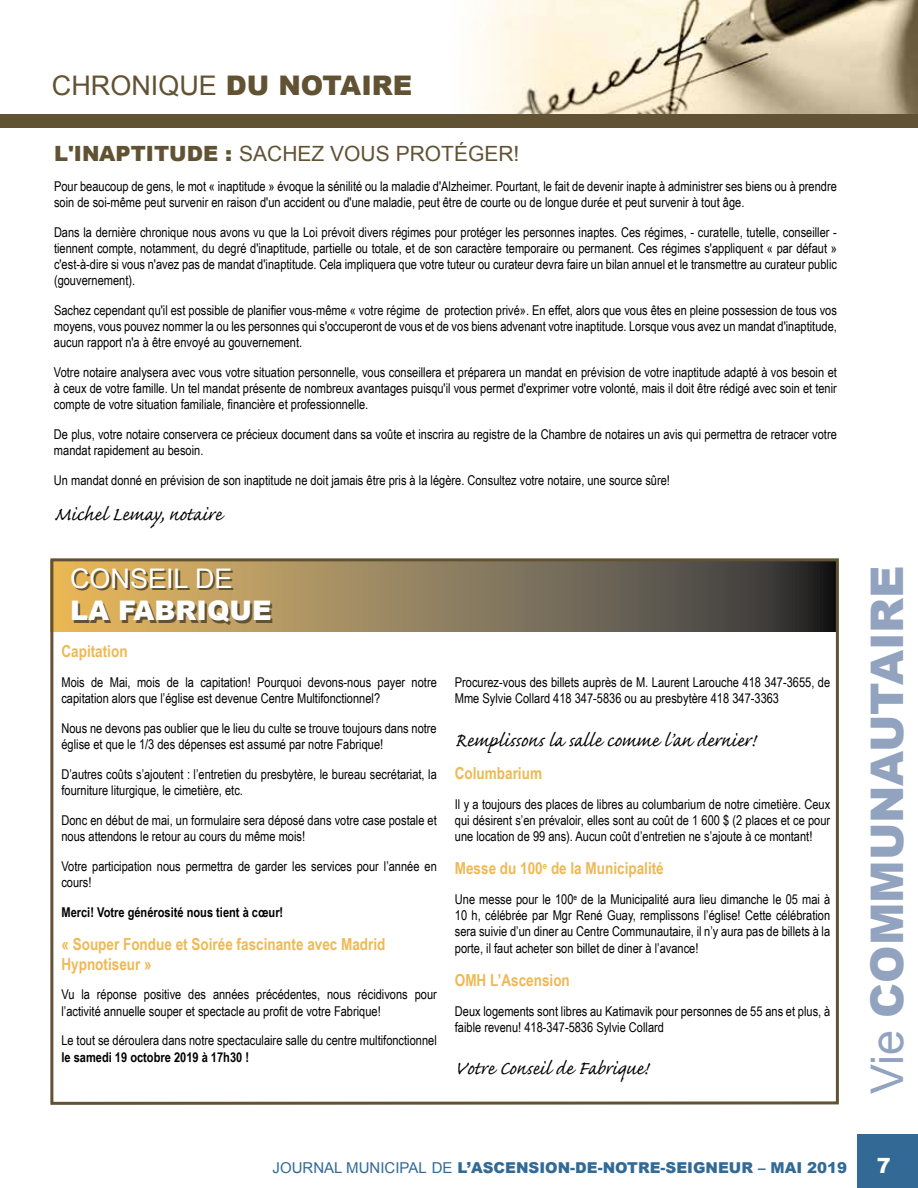
<style>
.page{position:relative;width:918px;height:1188px;background:#fff}
.page>*{position:absolute;margin:0;border:0;box-sizing:border-box;transform-origin:0 0}
.t1{font:900 45px "Arial";color:#92a3bf}
.t2{font:27px "Arial";color:#615233}
.t3{font:900 27px "Arial";color:#fff}
.t4{font:27px "Arial";color:#fff}
.t5{font:24px "Caflisch Script";color:#000}
.t6{font:21px "Arial";color:#615233}
.t7{font:900 21px "Arial";color:#fff}
.t8{font:700 16.5px/19.8px "Arial Narrow";color:#eeb954}
.t9{font:900 15px "Arial";color:#326a95}
.t10{font:13.5px/16.2px "Arial Narrow";color:#000}
.t11{font:700 13.5px "Arial Narrow";color:#000}
.s1{font-weight:900}
.s2{font-weight:400}
</style>
<div class="page">
<img style="left:452px;top:0;width:466px;height:115px">
<div style="left:0;top:115px;width:918px;height:13px;background:#615233"></div>
<svg style="left:54px;top:562px;width:781px;height:70px;background:#8d7a56"></svg>
<div style="left:50px;top:558px;width:789px;height:547px;border:3px solid #615233"></div>
<div style="left:858px;top:1134px;width:60px;height:54px;background:#326a95"></div>
<h2 class="t2" style="left:52px;top:68px;width:362px">CHRONIQUE <span class="s1">DU NOTAIRE</span></h2>
<h3 class="t6" style="left:54px;top:140px;width:467px"><span class="s1">L'INAPTITUDE :</span> SACHEZ VOUS PROTÉGER!</h3>
<p class="t10" style="left:54px;top:177px;width:784px">Pour beaucoup de gens, le mot « inaptitude » évoque la sénilité ou la maladie d'Alzheimer. Pourtant, le fait de devenir inapte à administrer ses biens ou à prendre soin de soi-même peut survenir en raison d'un accident ou d'une maladie, peut être de courte ou de longue durée et peut survenir à tout âge.</p>
<p class="t10" style="left:54px;top:223px;width:784px;text-align:justify">Dans la dernière chronique nous avons vu que la Loi prévoit divers régimes pour protéger les personnes inaptes. Ces régimes, - curatelle, tutelle, conseiller - tiennent compte, notamment, du degré d'inaptitude, partielle ou totale, et de son caractère temporaire ou permanent. Ces régimes s'appliquent « par défaut » c'est-à-dire si vous n'avez pas de mandat d'inaptitude. Cela impliquera que votre tuteur ou curateur devra faire un bilan annuel et le transmettre au curateur public (gouvernement).</p>
<p class="t10" style="left:54px;top:301px;width:785px;text-align:justify">Sachez cependant qu'il est possible de planifier vous-même « votre régime de protection privé». En effet, alors que vous êtes en pleine possession de tous vos moyens, vous pouvez nommer la ou les personnes qui s'occuperont de vous et de vos biens advenant votre inaptitude. Lorsque vous avez un mandat d'inaptitude, aucun rapport n'a à être envoyé au gouvernement.</p>
<p class="t10" style="left:54px;top:364px;width:784px;text-align:justify">Votre notaire analysera avec vous votre situation personnelle, vous conseillera et préparera un mandat en prévision de votre inaptitude adapté à vos besoin et à ceux de votre famille. Un tel mandat présente de nombreux avantages puisqu'il vous permet d'exprimer votre volonté, mais il doit être rédigé avec soin et tenir compte de votre situation familiale, financière et professionnelle.</p>
<p class="t10" style="left:54px;top:426px;width:784px">De plus, votre notaire conservera ce précieux document dans sa voûte et inscrira au registre de la Chambre de notaires un avis qui permettra de retracer votre mandat rapidement au besoin.</p>
<p class="t10" style="left:54px;top:472px;width:617px">Un mandat donné en prévision de son inaptitude ne doit jamais être pris à la légère. Consultez votre notaire, une source sûre!</p>
<h3 class="t5" style="left:54px;top:502px;width:169px">Michel Lemay, notaire</h3>
<h2 class="t4" style="left:70px;top:561px;width:164px">CONSEIL DE</h2>
<h2 class="t3" style="left:70px;top:591px;width:203px">LA FABRIQUE</h2>
<p class="t8" style="left:61px;top:641px;width:68px">Capitation</p>
<p class="t10" style="left:61px;top:674px;width:377px">Mois de Mai, mois de la capitation! Pourquoi devons-nous payer notre capitation alors que l’église est devenue Centre Multifonctionnel?</p>
<p class="t10" style="left:61px;top:720px;width:377px">Nous ne devons pas oublier que le lieu du culte se trouve toujours dans notre église et que le 1/3 des dépenses est assumé par notre Fabrique!</p>
<p class="t10" style="left:61px;top:766px;width:377px">D’autres coûts s’ajoutent : l’entretien du presbytère, le bureau secrétariat, la fourniture liturgique, le cimetière, etc.</p>
<p class="t10" style="left:61px;top:812px;width:377px">Donc en début de mai, un formulaire sera déposé dans votre case postale et nous attendons le retour au cours du même mois!</p>
<p class="t10" style="left:61px;top:857px;width:377px">Votre participation nous permettra de garder les services pour l’année en cours!</p>
<p class="t11" style="left:61px;top:902px;width:223px">Merci! Votre générosité nous tient à cœur!</p>
<p class="t8" style="left:61px;top:933px;width:326px">« Souper Fondue et Soirée fascinante avec Madrid<br>Hypnotiseur »</p>
<p class="t10" style="left:61px;top:986px;width:377px">Vu la réponse positive des années précédentes, nous récidivons pour l’activité annuelle souper et spectacle au profit de votre Fabrique!</p>
<p class="t10" style="left:61px;top:1032px;width:377px">Le tout se déroulera dans notre spectaculaire salle du centre multifonctionnel</p>
<p class="t11" style="left:61px;top:1047px;width:189px">le samedi 19 octobre 2019 à 17h30 !</p>
<p class="t10" style="left:455px;top:674px;width:377px">Procurez-vous des billets auprès de M. Laurent Larouche 418 347-3655, de<br>Mme Sylvie Collard 418 347-5836 ou au presbytère 418 347-3363</p>
<h3 class="t5" style="left:455px;top:728px;width:302px">Remplissons la salle comme l’an dernier!</h3>
<p class="t8" style="left:455px;top:762px;width:89px">Columbarium</p>
<p class="t10" style="left:455px;top:795px;width:377px;text-align:justify">Il y a toujours des places de libres au columbarium de notre cimetière. Ceux qui désirent s’en prévaloir, elles sont au coût de 1 600 $ (2 places et ce pour une location de 99 ans). Aucun coût d’entretien ne s’ajoute à ce montant!</p>
<p class="t8" style="left:455px;top:858px;width:210px">Messe du 100<sup>e</sup> de la Municipalité</p>
<p class="t10" style="left:455px;top:891px;width:377px;text-align:justify">Une messe pour le 100<sup>e</sup> de la Municipalité aura lieu dimanche le 05 mai à 10 h, célébrée par Mgr René Guay, remplissons l’église! Cette célébration sera suivie d’un diner au Centre Communautaire, il n’y aura pas de billets à la porte, il faut acheter son billet de diner à l’avance!</p>
<p class="t8" style="left:455px;top:969px;width:117px">OMH L’Ascension</p>
<p class="t10" style="left:455px;top:1002px;width:377px">Deux logements sont libres au Katimavik pour personnes de 55 ans et plus, à faible revenu! 418-347-5836 Sylvie Collard</p>
<h3 class="t5" style="left:455px;top:1056px;width:195px">Votre Conseil de Fabrique!</h3>
<h1 class="t1" style="left:854px;top:1094px;width:531px;rotate:-90deg"><span class="s2">Vie</span> COMMUNAUTAIRE</h1>
<p class="t9" style="left:273px;top:1157px;width:576px"><span class="s2">JOURNAL MUNICIPAL DE</span> L’ASCENSION-DE-NOTRE-SEIGNEUR – MAI 2019</p>
<h3 class="t7" style="left:877px;top:1151px;width:16px">7</h3>
</div>
